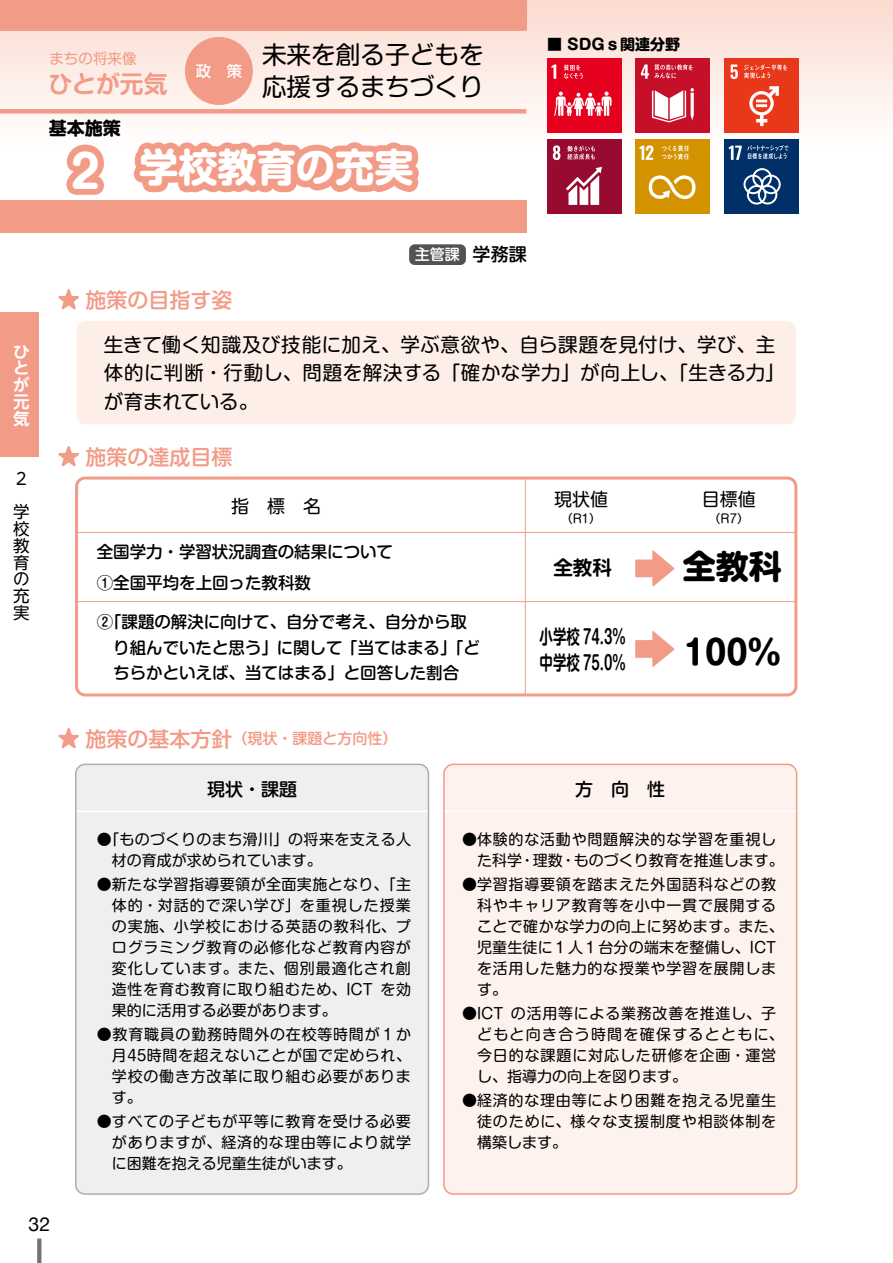
<style>
.page{position:relative;width:893px;height:1263px;background:#fff}
.page>*{position:absolute;margin:0;border:0;box-sizing:border-box;transform-origin:0 0}
.t1{font:700 39.15px "Shin M Go Pro";color:#fff}
.t2{font:700 33px "Shin M Go Pro";color:#000}
.t3{font:24.6px/32px "Shin M Go Pro";color:#000}
.t4{font:700 23.85px "Shin M Go Pro De";color:#f29b87}
.t5{font:500 21px "Shin M Go Pro";color:#f29b87}
.t6{font:19.5px/28.5px "Shin M Go Pro";letter-spacing:.02em;color:#000}
.t7{font:700 19.5px/25.5px "Shin M Go Pro De";color:#000;scale:.69 1}
.t8{font:700 19.5px "Shin M Go Pro De";color:#000}
.t9{font:19.5px "Helvetica Neue";color:#000}
.t10{font:18px "Shin M Go Pro";color:#000}
.t11{font:500 18px "Shin M Go Pro";color:#000}
.t12{font:700 18px "Shin M Go Pro";color:#000}
.t13{font:500 16.5px/25.5px "Shin M Go Pro";color:#000}
.t14{font:16.5px/16.8px "UD Shin M Go Pro";color:#000}
.t15{font:700 16.5px/16.8px "UD Shin M Go Pro De";color:#fff;text-align:justify}
.t16{font:500 15.45px "Shin M Go Pro";color:#fff}
.t17{font:15px/21px "Shin M Go Pro";letter-spacing:.05em;color:#000;text-align:justify}
.t18{font:15px/21px "Shin M Go Pro";letter-spacing:.03em;color:#000}
.t19{font:500 15px "Shin M Go Pro";color:#f29b87}
.t20{font:700 15px "Shin M Go Pro";color:#000}
.t21{font:500 15px "Shin M Go Pro";color:#fff}
.t22{font:14.55px "Shin M Go Pro";color:#f29b87}
.t23{font:12px "Shin M Go Pro";color:#000}
.s1{font-size:45px}
.s2{font-size:18px;color:#000}
.s3{font-size:21px}
</style>
<div class="page">
<div style="left:0;top:0;width:893px;height:154px;background:linear-gradient(to bottom,#fbdbcf,#fff)"></div>
<div style="left:77px;top:321px;width:719px;height:103px;background:#fdeee8;border-radius:9px"></div>
<svg style="left:58px;top:289px;width:21px;height:21px"></svg>
<svg style="left:58px;top:446px;width:21px;height:21px"></svg>
<svg style="left:58px;top:728px;width:21px;height:21px"></svg>
<div style="left:547px;top:58px;width:74px;height:75px;background:#e5001e"></div>
<svg style="left:551px;top:65px;width:5px;height:14px"></svg>
<svg style="left:554px;top:92px;width:57px;height:24px"></svg>
<svg style="left:564px;top:65px;width:19px;height:14px"></svg>
<div style="left:635px;top:58px;width:75px;height:75px;background:#c60f28"></div>
<svg style="left:652px;top:88px;width:42px;height:34px"></svg>
<svg style="left:641px;top:64px;width:52px;height:15px"></svg>
<div style="left:724px;top:58px;width:75px;height:75px;background:#e83819"></div>
<svg style="left:730px;top:65px;width:8px;height:14px"></svg>
<svg style="left:749px;top:86px;width:30px;height:40px"></svg>
<svg style="left:744px;top:64px;width:43px;height:14px"></svg>
<div style="left:547px;top:139px;width:75px;height:75px;background:#970b31"></div>
<svg style="left:553px;top:145px;width:7px;height:15px"></svg>
<svg style="left:566px;top:167px;width:36px;height:38px"></svg>
<svg style="left:567px;top:146px;width:28px;height:14px"></svg>
<div style="left:635px;top:139px;width:75px;height:75px;background:#d39200"></div>
<svg style="left:639px;top:145px;width:14px;height:15px"></svg>
<svg style="left:649px;top:175px;width:46px;height:25px"></svg>
<svg style="left:662px;top:145px;width:27px;height:15px"></svg>
<div style="left:724px;top:139px;width:75px;height:75px;background:#003067"></div>
<svg style="left:743px;top:168px;width:38px;height:37px"></svg>
<svg style="left:729px;top:145px;width:59px;height:15px"></svg>
<div style="left:75px;top:764px;width:354px;height:431px;background:#efefef"></div>
<div style="left:443px;top:764px;width:354px;height:431px;background:#fef2ee"></div>
<hr style="left:77px;top:810px;width:351px;height:2px;background:#fff">
<hr style="left:445px;top:810px;width:351px;height:2px;background:#fff">
<div style="left:409px;top:244px;width:57px;height:21px;background:#545251;border-radius:6px"></div>
<svg style="left:75px;top:476px;width:723px;height:221px"></svg>
<hr style="left:77px;top:532px;width:720px;height:1px;background:#f29b87">
<hr style="left:525px;top:478px;width:1px;height:217px;background:#f29b87">
<hr style="left:77px;top:601px;width:719px;height:1px;background:#f29b87">
<div style="left:0;top:200px;width:526px;height:33px;background:#f29b87"></div>
<svg style="left:0;top:0;width:527px;height:221px"></svg>
<div style="left:185px;top:37px;width:68px;height:68px;background:#f29b87;border-radius:50%"></div>
<svg style="left:37px;top:1238px;width:4px;height:25px"></svg>
<div style="left:0;top:313px;width:38px;height:144px;background:#f29b87"></div>
<p class="t22" style="left:49px;top:47px;width:89px">まちの将来像</p>
<h3 class="t3" style="left:262px;top:36px;width:223px">未来を創る子どもを応援するまちづくり</h3>
<p class="t16" style="left:196px;top:58px;width:48px">政　策</p>
<h3 class="t4" style="left:48px;top:65px;width:121px">ひとが元気</h3>
<p class="t12" style="left:49px;top:114px;width:74px">基本施策</p>
<h1 class="t1" style="left:71px;top:135px;width:344px"><span class="s1">2</span> 学校教育の充実</h1>
<p class="t20" style="left:547px;top:32px;width:135px">■ SDGｓ関連分野</p>
<p class="t15" style="left:13px;top:342px;width:18px">ひとが元気</p>
<p class="t14" style="left:13px;top:461px;width:17px;line-height:33.2px">２学</p>
<p class="t14" style="left:13px;top:520px;width:18px;text-align:justify">校教育の充実</p>
<h3 class="t5" style="left:85px;top:283px;width:149px">施策の目指す姿</h3>
<p class="t21" style="left:415px;top:243px;width:113px">主管課 <span class="s2">学務課</span></p>
<h3 class="t6" style="left:104px;top:328px;width:682px">生きて働く知識及び技能に加え、学ぶ意欲や、自ら課題を見付け、学び、主体的に判断・行動し、問題を解決する「確かな学力」が向上し、「生きる力」が育まれている。</h3>
<h3 class="t5" style="left:85px;top:440px;width:149px">施策の達成目標</h3>
<p class="t10" style="left:231px;top:491px;width:91px">指　標　名</p>
<p class="t10" style="left:554px;top:485px;width:55px">現状値</p>
<p class="t23" style="left:561px;top:509px;width:42px">（R1）</p>
<p class="t10" style="left:702px;top:485px;width:55px">目標値</p>
<p class="t23" style="left:709px;top:509px;width:42px">（R7）</p>
<p class="t13" style="left:97px;top:534px;width:298px;line-height:31.5px">全国学力・学習状況調査の結果について<br>①全国平均を上回った教科数</p>
<p class="t13" style="left:113px;top:607px;width:368px;text-indent:-16px">②「課題の解決に向けて、自分で考え、自分から取り組んでいたと思う」に関して「当てはまる」「どちらかといえば、当てはまる」と回答した割合</p>
<h3 class="t8" style="left:553px;top:551px;width:60px">全教科</h3>
<h2 class="t2" style="left:683px;top:539px;width:100px">全教科</h2>
<h3 class="t7" style="left:540px;top:621px;width:126px">小学校 74.3%中学校 75.0%</h3>
<h2 class="t2" style="left:684px;top:625px;width:99px">100%</h2>
<p class="t19" style="left:85px;top:726px;width:314px"><span class="s3">施策の基本方針</span>（現状・課題と方向性）</p>
<p class="t11" style="left:207px;top:774px;width:91px">現状・課題</p>
<p class="t11" style="left:575px;top:774px;width:91px">方　向　性</p>
<p class="t18" style="left:112px;top:827px;width:301px;text-indent:-15px">●「ものづくりのまち滑川」の将来を支える人材の育成が求められています。</p>
<p class="t17" style="left:112px;top:872px;width:301px;text-indent:-15px">●新たな学習指導要領が全面実施となり、「主体的・対話的で深い学び」を重視した授業の実施、小学校における英語の教科化、プログラミング教育の必修化など教育内容が変化しています。また、個別最適化され創造性を育む教育に取り組むため、ICT を効果的に活用する必要があります。</p>
<p class="t17" style="left:112px;top:1022px;width:301px;text-indent:-15px">●教育職員の勤務時間外の在校等時間が１か月45時間を超えないことが国で定められ、学校の働き方改革に取り組む必要があります。</p>
<p class="t17" style="left:112px;top:1109px;width:301px;text-indent:-15px">●すべての子どもが平等に教育を受ける必要がありますが、経済的な理由等により就学に困難を抱える児童生徒がいます。</p>
<p class="t17" style="left:477px;top:827px;width:308px;text-indent:-15px">●体験的な活動や問題解決的な学習を重視した科学・理数・ものづくり教育を推進します。</p>
<p class="t17" style="left:477px;top:872px;width:308px;text-align:left;text-indent:-15px">●学習指導要領を踏まえた外国語科などの教科やキャリア教育等を小中一貫で展開することで確かな学力の向上に努めます。また、児童生徒に１人１台分の端末を整備し、ICTを活用した魅力的な授業や学習を展開します。</p>
<p class="t17" style="left:477px;top:1001px;width:308px;text-align:left;text-indent:-15px">●ICT の活用等による業務改善を推進し、子どもと向き合う時間を確保するとともに、今日的な課題に対応した研修を企画・運営し、指導力の向上を図ります。</p>
<p class="t17" style="left:477px;top:1088px;width:301px;text-indent:-15px">●経済的な理由等により困難を抱える児童生徒のために、様々な支援制度や相談体制を構築します。</p>
<h3 class="t9" style="left:28px;top:1209px;width:23px">32</h3>
</div>
